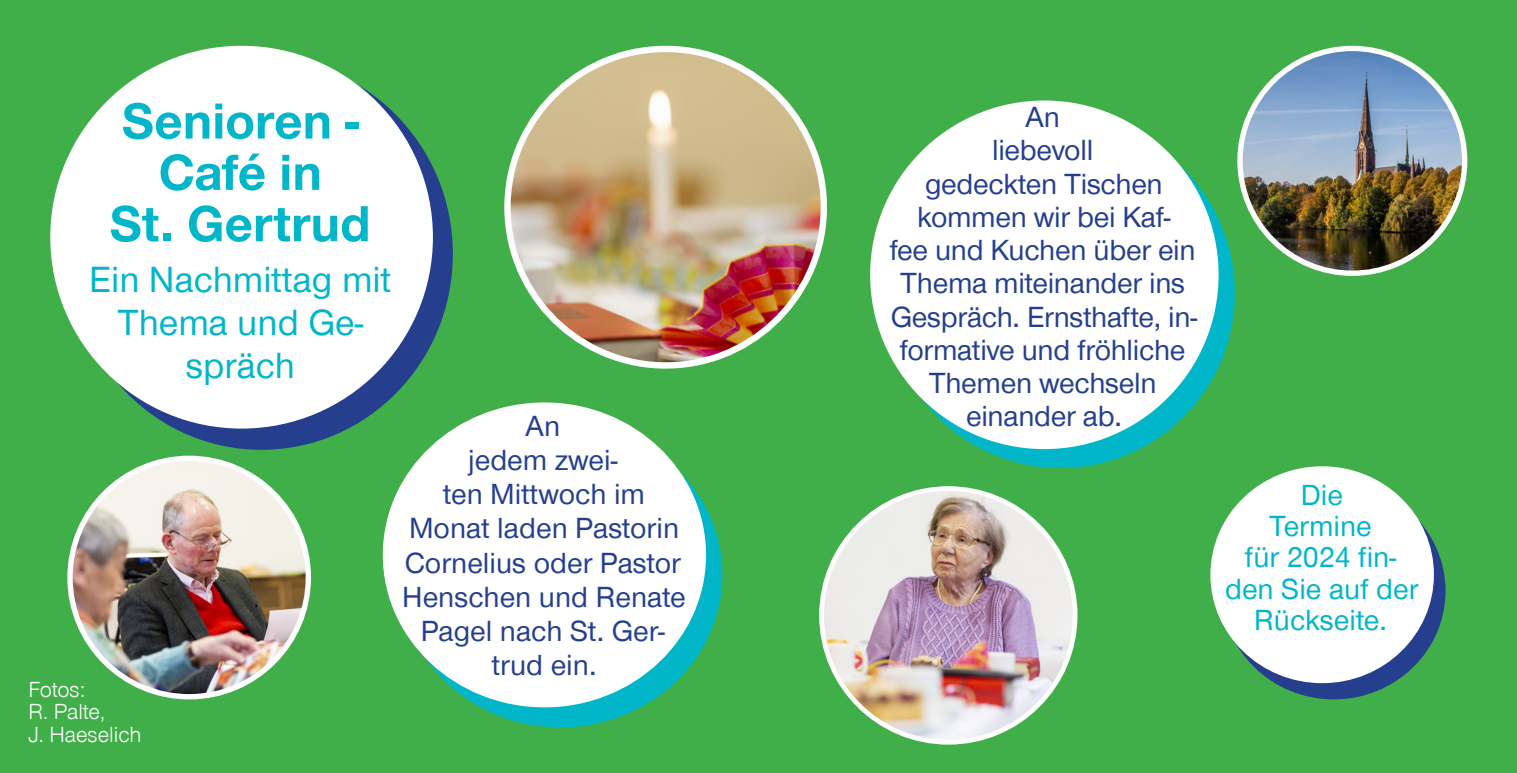
<style>
.page{position:relative;width:1517px;height:773px;background:#fff}
.page>*{position:absolute;margin:0;border:0;box-sizing:border-box;transform-origin:0 0}
.t1{font:700 52.5px "Nordelbica";color:#00b6c8}
.t2{font:500 37.5px/43.2px "Nordelbica";color:#00b6c8;text-align:center}
.t3{font:500 30px/33.2px "Nordelbica";letter-spacing:-.01em;color:#253f8e;text-align:center}
.t4{font:500 30px/31.5px "Nordelbica";color:#00b6c8;text-align:center}
.t5{font:22.5px "Nordelbica";color:#fff}
</style>
<div class="page">
<div style="left:0;top:0;width:1517px;height:772px;background:#40ae49"></div>
<img style="left:821px;top:489px;width:254px;height:253px">
<div style="left:886px;top:118px;width:348px;height:350px;background:#00b6c8;border-radius:50%"></div>
<div style="left:870px;top:100px;width:348px;height:349px;background:#fff;border-radius:50%"></div>
<img style="left:70px;top:458px;width:238px;height:238px;border-radius:119px">
<div style="left:67px;top:455px;width:244px;height:244px;border:5px solid #fff;border-radius:50%"></div>
<img style="left:1240px;top:48px;width:224px;height:225px;border-radius:112px">
<div style="left:1237px;top:46px;width:230px;height:230px;border:5px solid #fff;border-radius:50%"></div>
<div style="left:399px;top:422px;width:323px;height:305px;background:#00b6c8;border-radius:50%"></div>
<div style="left:383px;top:402px;width:323px;height:305px;background:#fff;border-radius:50%"></div>
<img style="left:504px;top:45px;width:323px;height:324px">
<div style="left:72px;top:60px;width:379px;height:388px;background:#253f8e;border-radius:50%"></div>
<div style="left:50px;top:46px;width:383px;height:382px;background:#fff;border-radius:50%"></div>
<div style="left:1222px;top:482px;width:223px;height:217px;background:#253f8e;border-radius:50%"></div>
<div style="left:1210px;top:466px;width:223px;height:217px;background:#fff;border-radius:50%"></div>
<p class="t1" style="left:122px;top:90px;width:238px">Senioren -</p>
<p class="t1" style="left:159px;top:141px;width:165px">Café in</p>
<p class="t1" style="left:110px;top:193px;width:262px">St. Gertrud</p>
<p class="t2" style="left:89px;top:258px;width:304px">Ein Nachmittag mit<br>Thema und Ge&shy;spräch</p>
<p class="t5" style="left:28px;top:676px;width:58px">Fotos:</p>
<p class="t5" style="left:28px;top:699px;width:78px">R. Palte,</p>
<p class="t5" style="left:28px;top:721px;width:115px">J. Haeselich</p>
<p class="t3" style="left:402px;top:408px;width:285px;line-height:34.2px">An<br>jedem zwei-<br>ten Mittwoch im<br>Monat laden Pastorin<br>Cornelius oder Pastor<br>Henschen und Renate<br>Pagel nach St. Ger&shy;trud ein.</p>
<p class="t3" style="left:889px;top:100px;width:309px">An<br>liebevoll<br>gedeckten Tischen kommen wir bei Kaf-<br>fee und Kuchen über ein<br>Thema miteinander ins<br>Gespräch. Ernsthafte, in&shy;formative und fröhliche<br>Themen wechseln einander ab.</p>
<p class="t4" style="left:1225px;top:478px;width:195px">Die<br>Termine<br>für 2024 fin&shy;den Sie auf der<br>Rückseite.</p>
</div>
